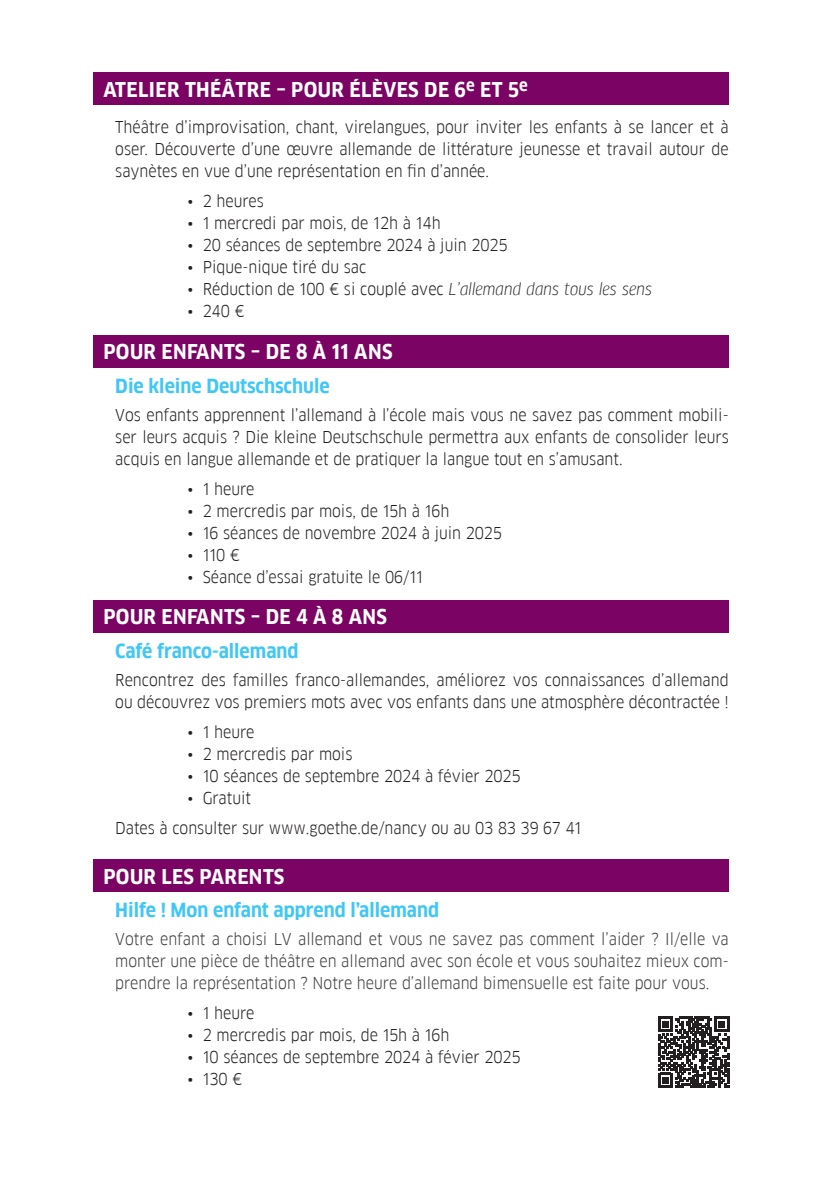
<style>
.page{position:relative;width:840px;height:1191px;background:#fff}
.page>*{position:absolute;margin:0;border:0;box-sizing:border-box;transform-origin:0 0}
.Horaires_d_ouverture_au_public{font:700 20px "Goethe FF Clan";letter-spacing:.02em;color:#fff}
.Subhead_grün{font:700 19px "Goethe FF Clan";color:#40c7f4}
.Dokument_Language__German_2006{font:16px/22px "Goethe FF Clan";color:#231f20;text-align:justify}
.Dokument_Language__German_2006-2{font:16px/22px "Goethe FF Clan";color:#3e3e3f;text-align:justify}
.s1{font-style:italic}
</style>
<div class="page">
<div style="left:93px;top:73px;width:635px;height:32px;background:#7b0364"></div>
<div style="left:93px;top:335px;width:635px;height:32px;background:#7b0364"></div>
<div style="left:93px;top:859px;width:635px;height:32px;background:#7b0364"></div>
<svg style="left:658px;top:1016px;width:70px;height:71px"></svg>
<div style="left:93px;top:600px;width:635px;height:32px;background:#7b0364"></div>
<p class="Horaires_d_ouverture_au_public" style="left:103px;top:78px;width:426px">ATELIER THÉÂTRE – POUR ÉLÈVES DE 6<sup>e</sup> ET 5<sup>e</sup></p>
<p class="Dokument_Language__German_2006" style="left:115px;top:116px;width:614px">Théâtre d’improvisation, chant, virelangues, pour inviter les enfants à se lancer et à oser. Découverte d’une œuvre allemande de littérature jeunesse et travail autour de saynètes en vue d’une représentation en fin d’année.</p>
<p class="Dokument_Language__German_2006" style="left:187px;top:190px;width:78px">• 2 heures</p>
<p class="Dokument_Language__German_2006" style="left:187px;top:212px;width:255px">• 1 mercredi par mois, de 12h à 14h</p>
<p class="Dokument_Language__German_2006" style="left:187px;top:234px;width:321px">• 20 séances de septembre 2024 à juin 2025</p>
<p class="Dokument_Language__German_2006" style="left:187px;top:256px;width:180px">• Pique-nique tiré du sac</p>
<p class="Dokument_Language__German_2006" style="left:187px;top:278px;width:466px">• Réduction de 100 € si couplé avec <span class="s1">L’allemand dans tous les sens</span></p>
<p class="Dokument_Language__German_2006" style="left:187px;top:300px;width:59px">• 240 €</p>
<p class="Horaires_d_ouverture_au_public" style="left:103px;top:340px;width:290px">POUR ENFANTS – DE 8 À 11 ANS</p>
<p class="Subhead_grün" style="left:115px;top:375px;width:216px">Die kleine Deutschschule</p>
<p class="Dokument_Language__German_2006" style="left:115px;top:404px;width:614px">Vos enfants apprennent l’allemand à l’école mais vous ne savez pas comment mobili&shy;ser leurs acquis ? Die kleine Deutschschule permettra aux enfants de consolider leurs acquis en langue allemande et de pratiquer la langue tout en s’amusant.</p>
<p class="Dokument_Language__German_2006" style="left:187px;top:478px;width:69px">• 1 heure</p>
<p class="Dokument_Language__German_2006" style="left:187px;top:500px;width:263px">• 2 mercredis par mois, de 15h à 16h</p>
<p class="Dokument_Language__German_2006" style="left:187px;top:522px;width:316px">• 16 séances de novembre 2024 à juin 2025</p>
<p class="Dokument_Language__German_2006" style="left:187px;top:544px;width:54px">• 110 €</p>
<p class="Dokument_Language__German_2006" style="left:187px;top:566px;width:237px">• Séance d’essai gratuite le 06/11</p>
<p class="Horaires_d_ouverture_au_public" style="left:103px;top:605px;width:285px">POUR ENFANTS – DE 4 À 8 ANS</p>
<p class="Subhead_grün" style="left:115px;top:640px;width:185px">Café franco-allemand</p>
<p class="Dokument_Language__German_2006" style="left:115px;top:669px;width:614px">Rencontrez des familles franco-allemandes, améliorez vos connaissances d’allemand ou découvrez vos premiers mots avec vos enfants dans une atmosphère décontractée !</p>
<p class="Dokument_Language__German_2006" style="left:187px;top:721px;width:69px">• 1 heure</p>
<p class="Dokument_Language__German_2006" style="left:187px;top:743px;width:166px">• 2 mercredis par mois</p>
<p class="Dokument_Language__German_2006" style="left:187px;top:765px;width:334px">• 10 séances de septembre 2024 à févier 2025</p>
<p class="Dokument_Language__German_2006" style="left:187px;top:787px;width:65px">• Gratuit</p>
<p class="Dokument_Language__German_2006" style="left:115px;top:817px;width:467px">Dates à consulter sur www.goethe.de/nancy ou au 03 83 39 67 41</p>
<p class="Horaires_d_ouverture_au_public" style="left:103px;top:864px;width:182px">POUR LES PARENTS</p>
<p class="Subhead_grün" style="left:115px;top:899px;width:325px">Hilfe ! Mon enfant apprend l’allemand</p>
<p class="Dokument_Language__German_2006-2" style="left:115px;top:928px;width:614px">Votre enfant a choisi LV allemand et vous ne savez pas comment l’aider ? Il/elle va monter une pièce de théâtre en allemand avec son école et vous souhaitez mieux com&shy;prendre la représentation ? Notre heure d’allemand bimensuelle est faite pour vous.</p>
<p class="Dokument_Language__German_2006" style="left:187px;top:1002px;width:69px">• 1 heure</p>
<p class="Dokument_Language__German_2006" style="left:187px;top:1024px;width:263px">• 2 mercredis par mois, de 15h à 16h</p>
<p class="Dokument_Language__German_2006" style="left:187px;top:1046px;width:334px">• 10 séances de septembre 2024 à févier 2025</p>
<p class="Dokument_Language__German_2006" style="left:187px;top:1068px;width:56px">• 130 €</p>
</div>
